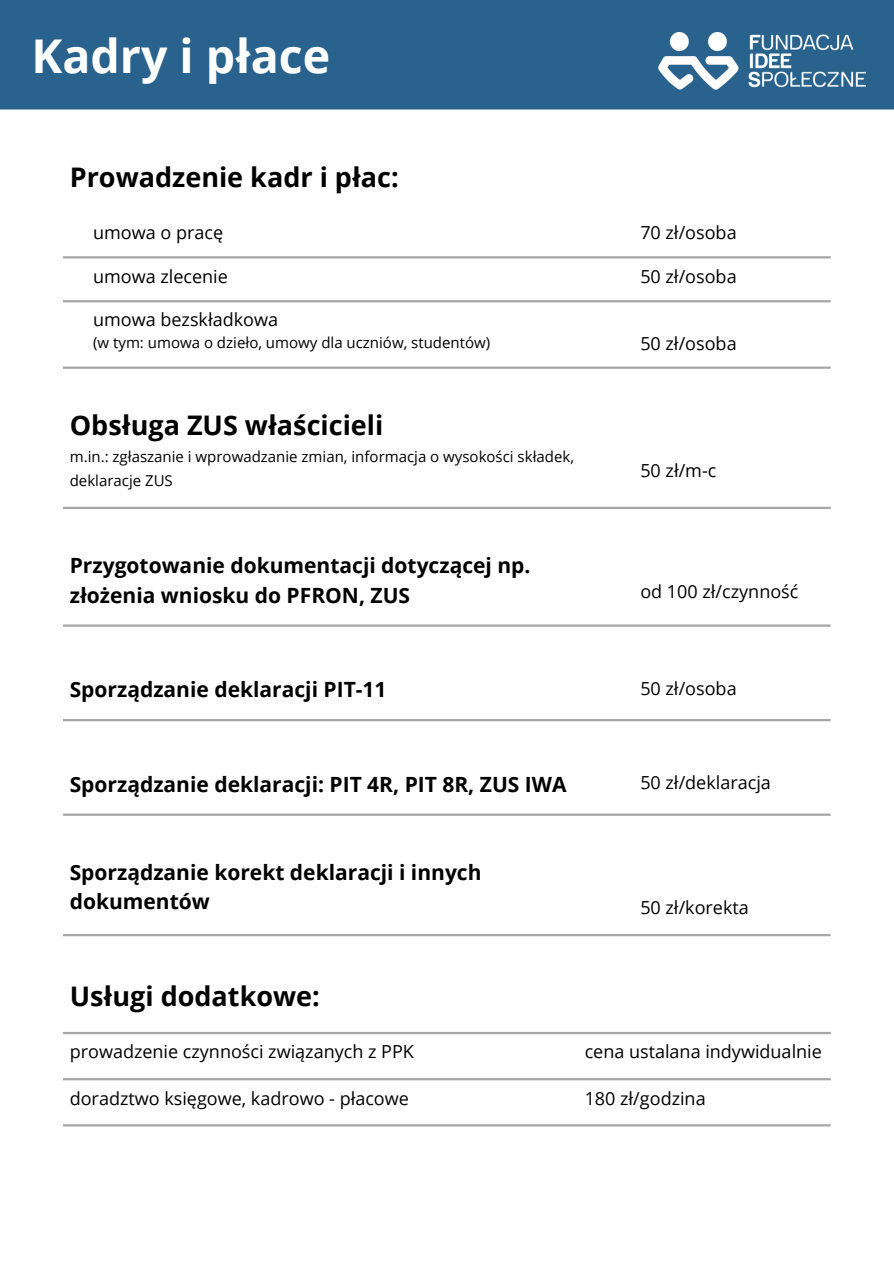
<style>
.page{position:relative;width:894px;height:1264px;background:#fff}
.page>*{position:absolute;margin:0;border:0;box-sizing:border-box;transform-origin:0 0}
.t1{font:700 46.5px "Open Sans";color:#fff}
.t2{font:700 27px "Open Sans";color:#000}
.t3{font:700 21px/29.2px "Open Sans";color:#000}
.t4{font:18px "Open Sans";color:#000}
.t5{font:15px/23.7px "Open Sans";color:#000}
</style>
<div class="page">
<div style="left:0;top:0;width:893px;height:110px;background:#29628c"></div>
<img style="left:658px;top:32px;width:207px;height:58px">
<hr style="left:63px;top:256px;width:767px;height:2px;background:#a6a6a6">
<hr style="left:63px;top:300px;width:767px;height:2px;background:#a6a6a6">
<hr style="left:63px;top:366px;width:767px;height:3px;background:#a6a6a6">
<hr style="left:63px;top:507px;width:767px;height:2px;background:#a6a6a6">
<hr style="left:63px;top:624px;width:767px;height:2px;background:#a6a6a6">
<hr style="left:63px;top:719px;width:767px;height:2px;background:#a6a6a6">
<hr style="left:63px;top:813px;width:767px;height:2px;background:#a6a6a6">
<hr style="left:63px;top:934px;width:767px;height:2px;background:#a6a6a6">
<hr style="left:63px;top:1031px;width:767px;height:3px;background:#a6a6a6">
<hr style="left:63px;top:1078px;width:767px;height:2px;background:#a6a6a6">
<hr style="left:63px;top:1124px;width:767px;height:2px;background:#a6a6a6">
<p class="t1" style="left:31px;top:23px;width:300px">Kadry i płace</p>
<p class="t2" style="left:70px;top:158px;width:330px">Prowadzenie kadr i płac:</p>
<p class="t4" style="left:93px;top:220px;width:131px">umowa o pracę</p>
<p class="t4" style="left:640px;top:220px;width:98px">70 zł/osoba</p>
<p class="t4" style="left:93px;top:263px;width:136px">umowa zlecenie</p>
<p class="t4" style="left:640px;top:263px;width:98px">50 zł/osoba</p>
<p class="t4" style="left:93px;top:306px;width:186px">umowa bezskładkowa</p>
<p class="t5" style="left:93px;top:331px;width:398px">(w tym: umowa o dzieło, umowy dla uczniów, studentów)</p>
<p class="t4" style="left:640px;top:331px;width:98px">50 zł/osoba</p>
<p class="t2" style="left:70px;top:406px;width:315px">Obsługa ZUS właścicieli</p>
<p class="t5" style="left:70px;top:444px;width:505px">m.in.: zgłaszanie i wprowadzanie zmian, informacja o wysokości składek, deklaracje ZUS</p>
<p class="t4" style="left:640px;top:458px;width:78px">50 zł/m-c</p>
<p class="t3" style="left:70px;top:550px;width:462px">Przygotowanie dokumentacji dotyczącej np.</p>
<p class="t3" style="left:70px;top:580px;width:342px">złożenia wniosku do PFRON, ZUS</p>
<p class="t4" style="left:640px;top:579px;width:159px">od 100 zł/czynność</p>
<p class="t3" style="left:70px;top:674px;width:318px">Sporządzanie deklaracji PIT-11</p>
<p class="t4" style="left:640px;top:675px;width:98px">50 zł/osoba</p>
<p class="t3" style="left:70px;top:768px;width:498px">Sporządzanie deklaracji: PIT 4R, PIT 8R, ZUS IWA</p>
<p class="t4" style="left:640px;top:770px;width:132px">50 zł/deklaracja</p>
<p class="t3" style="left:70px;top:857px;width:413px">Sporządzanie korekt deklaracji i innych dokumentów</p>
<p class="t4" style="left:640px;top:895px;width:110px">50 zł/korekta</p>
<p class="t2" style="left:70px;top:977px;width:251px">Usługi dodatkowe:</p>
<p class="t4" style="left:70px;top:1039px;width:345px">prowadzenie czynności związanych z PPK</p>
<p class="t4" style="left:584px;top:1039px;width:239px">cena ustalana indywidualnie</p>
<p class="t4" style="left:70px;top:1085px;width:340px">doradztwo księgowe, kadrowo - płacowe</p>
<p class="t4" style="left:584px;top:1085px;width:122px">180 zł/godzina</p>
</div>
